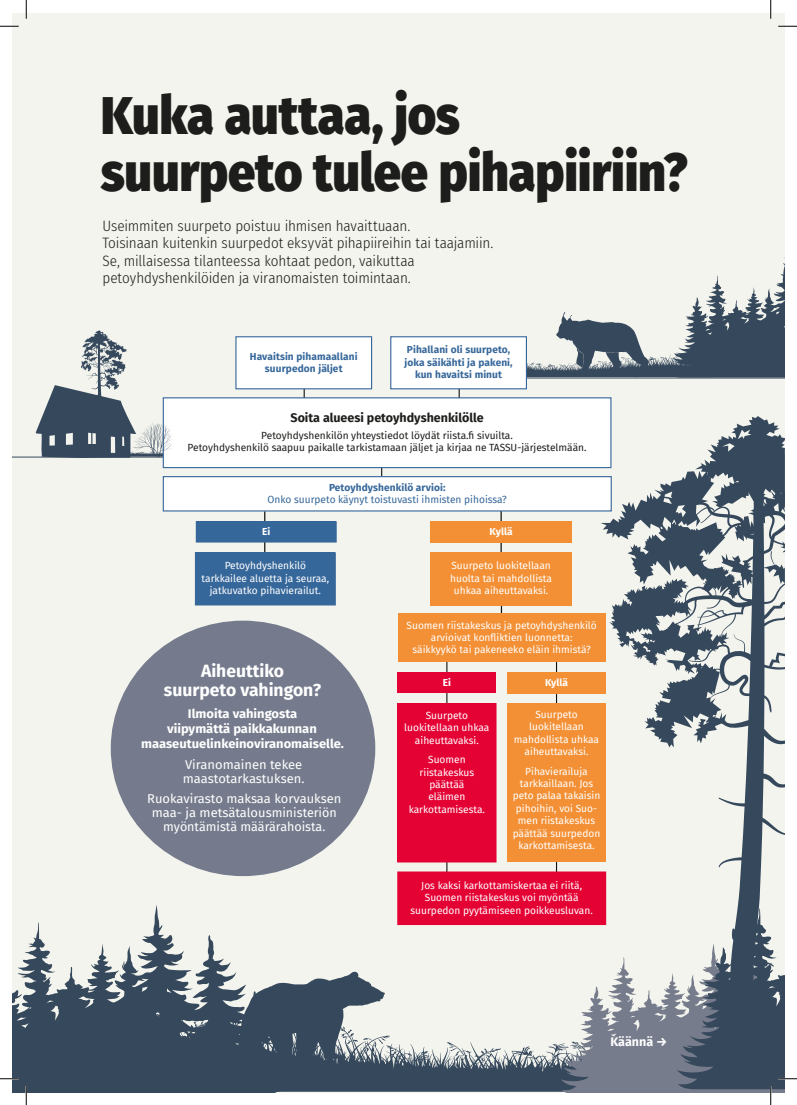
<style>
.page{position:relative;width:797px;height:1105px;background:#fff}
.page>*{position:absolute;margin:0;border:0;box-sizing:border-box;transform-origin:0 0}
.t1{font:900 52.5px/56.2px "Fira Sans";letter-spacing:-.005em;color:#1d1d1b;scale:.93 1}
.t2{font:700 17.5px/18.8px "Fira Sans";color:#fff;text-align:center}
.t3{font:300 15px/17.5px "Fira Sans Condensed";letter-spacing:-.01em;color:#1d1d1b}
.t4{font:12.5px/13.8px "Fira Sans";color:#fff;scale:1.04 1}
.t5{font:700 12.5px/15px "Fira Sans";color:#fff;text-align:center;scale:1.04 1}
.t6{font:700 12.5px "Fira Sans";color:#1d1d1b}
.t7{font:700 12.5px "Fira Sans";color:#fff}
.t8{font:10.12px/12.4px "Fira Sans";color:#fff;text-align:center}
.t9{font:10.12px "Fira Sans";color:#1d1d1b}
.t10{font:700 10.12px/12.4px "Fira Sans";letter-spacing:.01em;color:#36679a;text-align:center}
.t11{font:10.12px/12.4px "Fira Sans";color:#36679a;text-align:center}
.t12{font:700 10.12px "Fira Sans";color:#fff}
.s1{font-weight:700}
</style>
<div class="page">
<div style="left:12px;top:14px;width:773px;height:1079px;background:#f3f4ed"></div>
<svg style="left:290px;top:1035px;width:271px;height:57px;fill:#36485c"></svg>
<hr style="left:512px;top:378px;width:273px;height:1px;background:#36485c">
<svg style="left:527px;top:257px;width:258px;height:121px"></svg>
<hr style="left:12px;top:457px;width:284px;height:1px;background:#36485c">
<hr style="left:303px;top:378px;width:2px;height:45px;background:#121313">
<hr style="left:500px;top:510px;width:2px;height:31px;background:#121313">
<hr style="left:500px;top:543px;width:2px;height:31px;background:#121313">
<hr style="left:264px;top:537px;width:1px;height:31px;background:#121313">
<hr style="left:501px;top:601px;width:1px;height:33px;background:#121313">
<svg style="left:446px;top:662px;width:1px;height:41px"></svg>
<hr style="left:556px;top:679px;width:1px;height:31px;background:#121313">
<hr style="left:556px;top:850px;width:1px;height:32px;background:#121313">
<hr style="left:556px;top:659px;width:1px;height:31px;background:#121313">
<hr style="left:458px;top:380px;width:2px;height:46px;background:#121313">
<hr style="left:381px;top:458px;width:1px;height:42px;background:#121313">
<div style="left:236px;top:337px;width:135px;height:52px;background:#fff"></div>
<div style="left:235px;top:336px;width:137px;height:53px;border:1px solid #36679a"></div>
<div style="left:391px;top:337px;width:135px;height:52px;background:#fff"></div>
<div style="left:390px;top:336px;width:137px;height:53px;border:1px solid #36679a"></div>
<div style="left:163px;top:398px;width:448px;height:70px;background:#fff"></div>
<div style="left:163px;top:397px;width:448px;height:71px;border:1px solid #36679a"></div>
<div style="left:163px;top:477px;width:448px;height:34px;background:#fff"></div>
<div style="left:163px;top:476px;width:448px;height:35px;border:1px solid #36679a"></div>
<div style="left:196px;top:522px;width:140px;height:20px;background:#36679a"></div>
<div style="left:196px;top:521px;width:141px;height:21px;border:1px solid #36679a"></div>
<div style="left:195px;top:553px;width:140px;height:52px;background:#36679a"></div>
<div style="left:195px;top:552px;width:141px;height:53px;border:1px solid #36679a"></div>
<div style="left:430px;top:521px;width:142px;height:21px;background:#f39035"></div>
<div style="left:430px;top:552px;width:142px;height:53px;background:#f39035"></div>
<div style="left:398px;top:614px;width:207px;height:48px;background:#f39035"></div>
<div style="left:507px;top:672px;width:98px;height:21px;background:#f39035"></div>
<div style="left:507px;top:703px;width:98px;height:159px;background:#f39035"></div>
<div style="left:398px;top:672px;width:98px;height:21px;background:#e40234"></div>
<div style="left:398px;top:704px;width:98px;height:158px;background:#e40234"></div>
<div style="left:397px;top:703px;width:99px;height:159px;border:1px solid #e40234"></div>
<div style="left:398px;top:872px;width:207px;height:52px;background:#e40234"></div>
<div style="left:397px;top:871px;width:209px;height:54px;border:1px solid #e40234"></div>
<div style="left:111px;top:621px;width:264px;height:255px;background:#757b8c;border-radius:50%"></div>
<svg style="left:669px;top:747px;width:116px;height:144px"></svg>
<svg style="left:600px;top:416px;width:185px;height:331px"></svg>
<svg style="left:290px;top:972px;width:95px;height:91px"></svg>
<svg style="left:12px;top:905px;width:278px;height:188px;fill:#36485c"></svg>
<svg style="left:36px;top:330px;width:221px;height:128px"></svg>
<svg style="left:0;top:25px;width:19px;height:2px"></svg>
<svg style="left:778px;top:25px;width:19px;height:2px"></svg>
<svg style="left:0;top:1078px;width:19px;height:1px"></svg>
<svg style="left:25px;top:0;width:2px;height:19px"></svg>
<svg style="left:25px;top:1086px;width:2px;height:19px"></svg>
<svg style="left:770px;top:0;width:1px;height:19px"></svg>
<svg style="left:561px;top:891px;width:236px;height:214px"></svg>
<p class="t1" style="left:101px;top:83px;width:632px">Kuka auttaa, jos<br>suurpeto tulee pihapiiriin?</p>
<p class="t3" style="left:102px;top:217px;width:392px">Useimmiten suurpeto poistuu ihmisen havaittuaan.<br>Toisinaan kuitenkin suurpedot eksyvät pihapiireihin tai taajamiin.<br>Se, millaisessa tilanteessa kohtaat pedon, vaikuttaa petoyhdyshenkilöiden ja viranomaisten toimintaan.</p>
<p class="t10" style="left:250px;top:349px;width:109px">Havaitsin pihamaallani suurpedon jäljet</p>
<p class="t10" style="left:404px;top:343px;width:110px">Pihallani oli suurpeto, joka säikähti ja pakeni, kun havaitsi minut</p>
<p class="t6" style="left:290px;top:407px;width:195px">Soita alueesi petoyhdyshenkilölle</p>
<p class="t9" style="left:261px;top:428px;width:253px">Petoyhdyshenkilön yhteystiedot löydät riista.fi sivuilta.</p>
<p class="t9" style="left:188px;top:440px;width:400px">Petoyhdyshenkilö saapuu paikalle tarkistamaan jäljet ja kirjaa ne TASSU-järjestelmään.</p>
<p class="t11" style="left:267px;top:481px;width:241px"><span class="s1">Petoyhdyshenkilö arvioi:<br></span>Onko suurpeto käynyt toistuvasti ihmisten pihoissa?</p>
<p class="t12" style="left:262px;top:523px;width:10px">Ei</p>
<p class="t8" style="left:201px;top:559px;width:129px">Petoyhdyshenkilö tarkkailee aluetta ja seuraa, jatkuvatko pihavierailut.</p>
<p class="t12" style="left:489px;top:523px;width:25px">Kyllä</p>
<p class="t8" style="left:450px;top:559px;width:103px">Suurpeto luokitellaan huolta tai mahdollista uhkaa aiheuttavaksi.</p>
<p class="t8" style="left:406px;top:619px;width:192px">Suomen riistakeskus ja petoyhdyshenkilö arvioivat konfliktien luonnetta:</p>
<p class="t8" style="left:412px;top:643px;width:180px">säikkyykö tai pakeneeko eläin ihmistä?</p>
<p class="t12" style="left:545px;top:673px;width:25px">Kyllä</p>
<p class="t8" style="left:514px;top:708px;width:87px">Suurpeto luokitellaan mahdollista uhkaa aiheuttavaksi.</p>
<p class="t8" style="left:512px;top:765px;width:89px">Pihavierailuja tarkkaillaan. Jos peto palaa takaisin pihoihin, voi Suo&shy;men riistakeskus päättää suurpedon karkottamisesta.</p>
<p class="t2" style="left:164px;top:660px;width:159px">Aiheuttiko suurpeto vahingon?</p>
<p class="t5" style="left:141px;top:705px;width:197px">Ilmoita vahingosta<br>viipymättä paikkakunnan maaseutuelinkeinoviranomaiselle.</p>
<p class="t4" style="left:183px;top:757px;width:118px">Viranomainen tekee maastotarkastuksen.</p>
<p class="t4" style="left:147px;top:792px;width:188px;text-align:center">Ruokavirasto maksaa korvauksen maa- ja metsätalousministeriön myöntämistä määrärahoista.</p>
<p class="t12" style="left:443px;top:673px;width:10px">Ei</p>
<p class="t8" style="left:426px;top:709px;width:44px">Suurpeto</p>
<p class="t8" style="left:404px;top:721px;width:87px">luokitellaan uhkaa aiheuttavaksi.</p>
<p class="t8" style="left:409px;top:753px;width:78px">Suomen riistakeskus päättää<br>eläimen karkottamisesta.</p>
<p class="t8" style="left:410px;top:879px;width:184px">Jos kaksi karkottamiskertaa ei riitä,<br>Suomen riistakeskus voi myöntää suurpedon pyytämiseen poikkeusluvan.</p>
<p class="t7" style="left:610px;top:1031px;width:58px">Käännä →</p>
</div>
